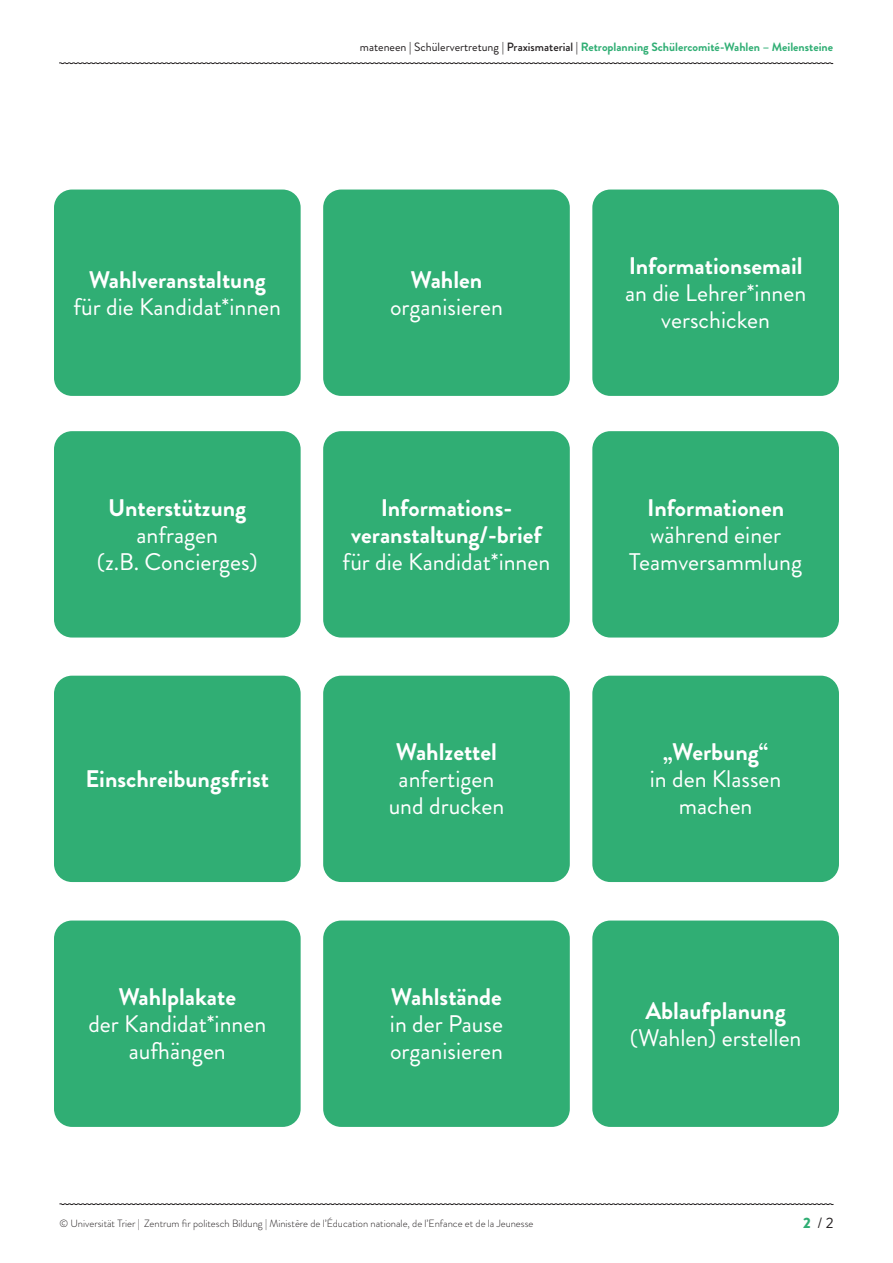
<style>
.page{position:relative;width:893px;height:1263px;background:#fff}
.page>*{position:absolute;margin:0;border:0;box-sizing:border-box;transform-origin:0 0}
.Intertitre{font:24px/27px "Brandon Grotesque";color:#fff;text-align:center}
.Intertitre-2{font:700 24px/27px "Brandon Grotesque";color:#fff;text-align:center}
.t1{font:15px "Brandon Grotesque";color:#231f20}
.t2{font:700 12px "Brandon Grotesque";color:#30ae74}
.t3{font:300 10.5px "Brandon Grotesque";color:#231f20}
.s1{font-weight:400;color:#231f20}
.s2{font-weight:500;color:#231f20}
.s3{font-weight:700}
.s4{font-weight:400}
.s5{font-weight:900;color:#30ae74}
</style>
<div class="page">
<svg style="left:59px;top:1203px;width:775px;height:2px;background:#868384"></svg>
<svg style="left:59px;top:62px;width:775px;height:2px;background:#878586"></svg>
<div style="left:54px;top:676px;width:247px;height:206px;background:#30ae74;border-radius:18px"></div>
<div style="left:54px;top:431px;width:247px;height:206px;background:#30ae74;border-radius:18px"></div>
<div style="left:323px;top:676px;width:247px;height:206px;background:#30ae74;border-radius:18px"></div>
<div style="left:323px;top:431px;width:247px;height:206px;background:#30ae74;border-radius:18px"></div>
<div style="left:592px;top:676px;width:247px;height:206px;background:#30ae74;border-radius:18px"></div>
<div style="left:592px;top:431px;width:247px;height:206px;background:#30ae74;border-radius:18px"></div>
<div style="left:54px;top:920px;width:247px;height:207px;background:#30ae74;border-radius:18px"></div>
<div style="left:323px;top:920px;width:247px;height:207px;background:#30ae74;border-radius:18px"></div>
<div style="left:592px;top:920px;width:247px;height:207px;background:#30ae74;border-radius:18px"></div>
<div style="left:54px;top:190px;width:247px;height:206px;background:#30ae74;border-radius:18px"></div>
<div style="left:323px;top:190px;width:247px;height:206px;background:#30ae74;border-radius:18px"></div>
<div style="left:592px;top:190px;width:247px;height:206px;background:#30ae74;border-radius:18px"></div>
<p class="t2" style="left:360px;top:39px;width:475px"><span class="s1">mateneen</span> <span class="s2">|</span> <span class="s1">Schülervertretung |</span> <span class="s2">Praxismaterial |</span> Retroplanning Schülercomité-Wahlen – Meilensteine</p>
<p class="Intertitre" style="left:73px;top:266px;width:209px"><span class="s3">Wahlveranstaltung </span>für die Kandidat*innen</p>
<p class="Intertitre" style="left:390px;top:266px;width:114px"><span class="s3">Wahlen </span>organisieren</p>
<p class="Intertitre" style="left:97px;top:495px;width:162px"><span class="s3">Unterstützung </span>anfragen<br>(z.B. Concierges)</p>
<p class="Intertitre-2" style="left:85px;top:766px;width:185px">Einschreibungsfrist</p>
<p class="Intertitre" style="left:88px;top:984px;width:179px"><span class="s3">Wahlplakate<br></span>der Kandidat*innen aufhängen</p>
<p class="Intertitre-2" style="left:343px;top:495px;width:209px">Informations&shy;veranstaltung/-brief <span class="s4">für die Kandidat*innen</span></p>
<p class="Intertitre" style="left:389px;top:739px;width:117px"><span class="s3">Wahlzettel </span>anfertigen und drucken</p>
<p class="Intertitre" style="left:390px;top:984px;width:115px;text-align:justify"><span class="s3">Wahlstände </span>in der Pause organisieren</p>
<p class="Intertitre" style="left:625px;top:253px;width:183px"><span class="s3">Informationsemail </span>an die Lehrer*innen verschicken</p>
<p class="Intertitre" style="left:629px;top:495px;width:174px"><span class="s3">Informationen </span>während einer<br>Teamversammlung</p>
<p class="Intertitre" style="left:650px;top:739px;width:133px"><span class="s3">„Werbung“<br></span>in den Klassen machen</p>
<p class="Intertitre" style="left:630px;top:997px;width:173px"><span class="s3">Ablaufplanung </span>(Wahlen) erstellen</p>
<p class="t3" style="left:60px;top:1216px;width:475px">© Universität Trier | Zentrum fir politesch Bildung | Ministère de l’Éducation nationale, de l’Enfance et de la Jeunesse</p>
<p class="t1" style="left:803px;top:1213px;width:32px"><span class="s5">2</span> / 2</p>
</div>
